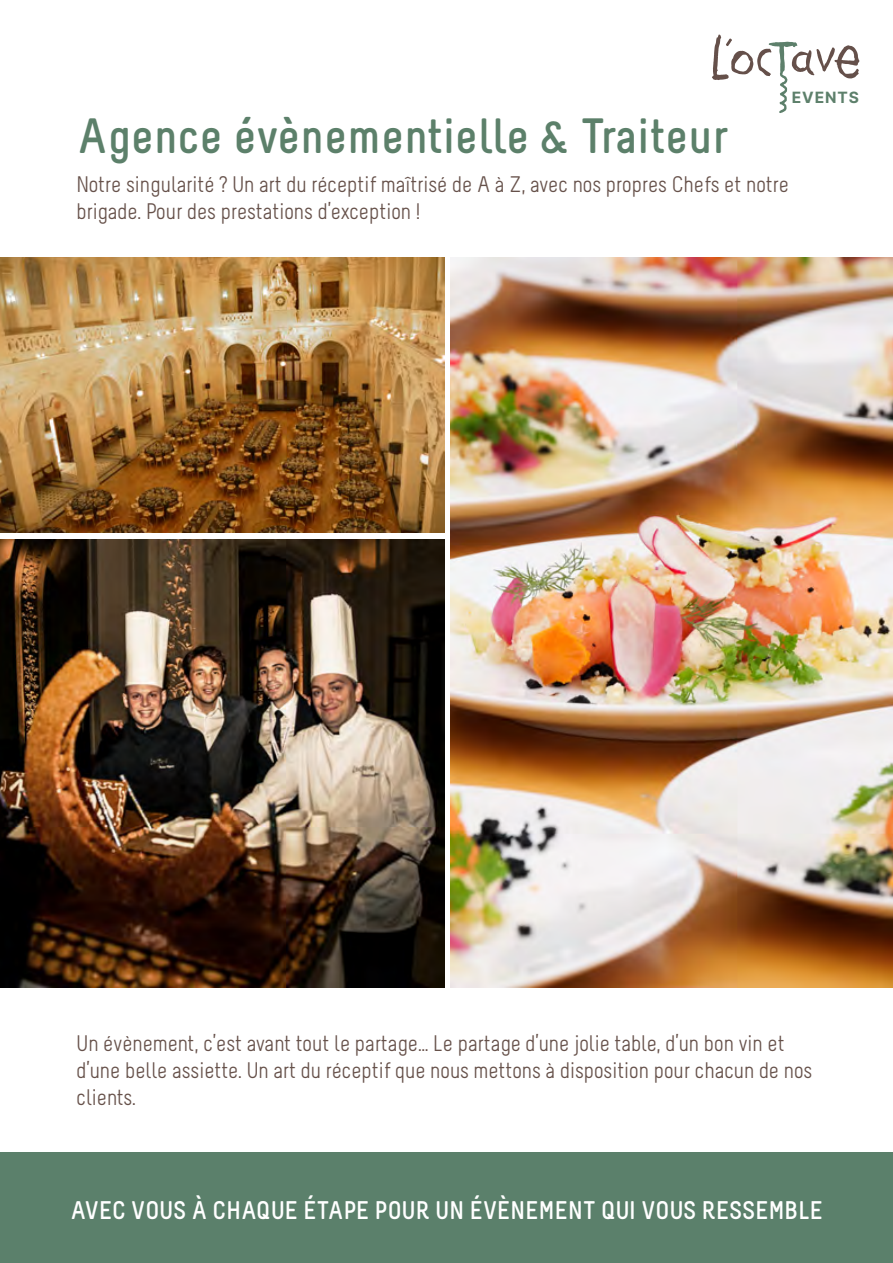
<style>
.page{position:relative;width:893px;height:1263px;background:#fff}
.page>*{position:absolute;margin:0;border:0;box-sizing:border-box;transform-origin:0 0}
.t1{font:700 49.5px "Melbourne";color:#5c806a}
.t2{font:700 25.5px "Melbourne";color:#fff}
.t3{font:22.5px/27px "Melbourne";color:#66514a}
.t4{font:700 15.6px "Inter";letter-spacing:.06em;color:#5d806b}
</style>
<div class="page">
<div style="left:0;top:1152px;width:893px;height:111px;background:#5b806b"></div>
<img style="left:0;top:258px;width:444px;height:275px">
<img style="left:0;top:539px;width:444px;height:448px">
<img style="left:451px;top:258px;width:442px;height:729px">
<svg style="left:712px;top:34px;width:147px;height:79px"></svg>
<p class="t4" style="left:792px;top:86px;width:69px">EVENTS</p>
<h1 class="t1" style="left:77px;top:106px;width:651px">Agence évènementielle &amp; Traiteur</h1>
<p class="t3" style="left:77px;top:173px;width:714px">Notre singularité ? Un art du réceptif maîtrisé de A à Z, avec nos propres Chefs et notre brigade. Pour des prestations d’exception !</p>
<p class="t3" style="left:77px;top:1032px;width:737px">Un évènement, c’est avant tout le partage… Le partage d’une jolie table, d’un bon vin et d’une belle assiette. Un art du réceptif que nous mettons à disposition pour chacun de nos clients.</p>
<p class="t2" style="left:70px;top:1194px;width:754px">AVEC VOUS À CHAQUE ÉTAPE POUR UN ÉVÈNEMENT QUI VOUS RESSEMBLE</p>
</div>
